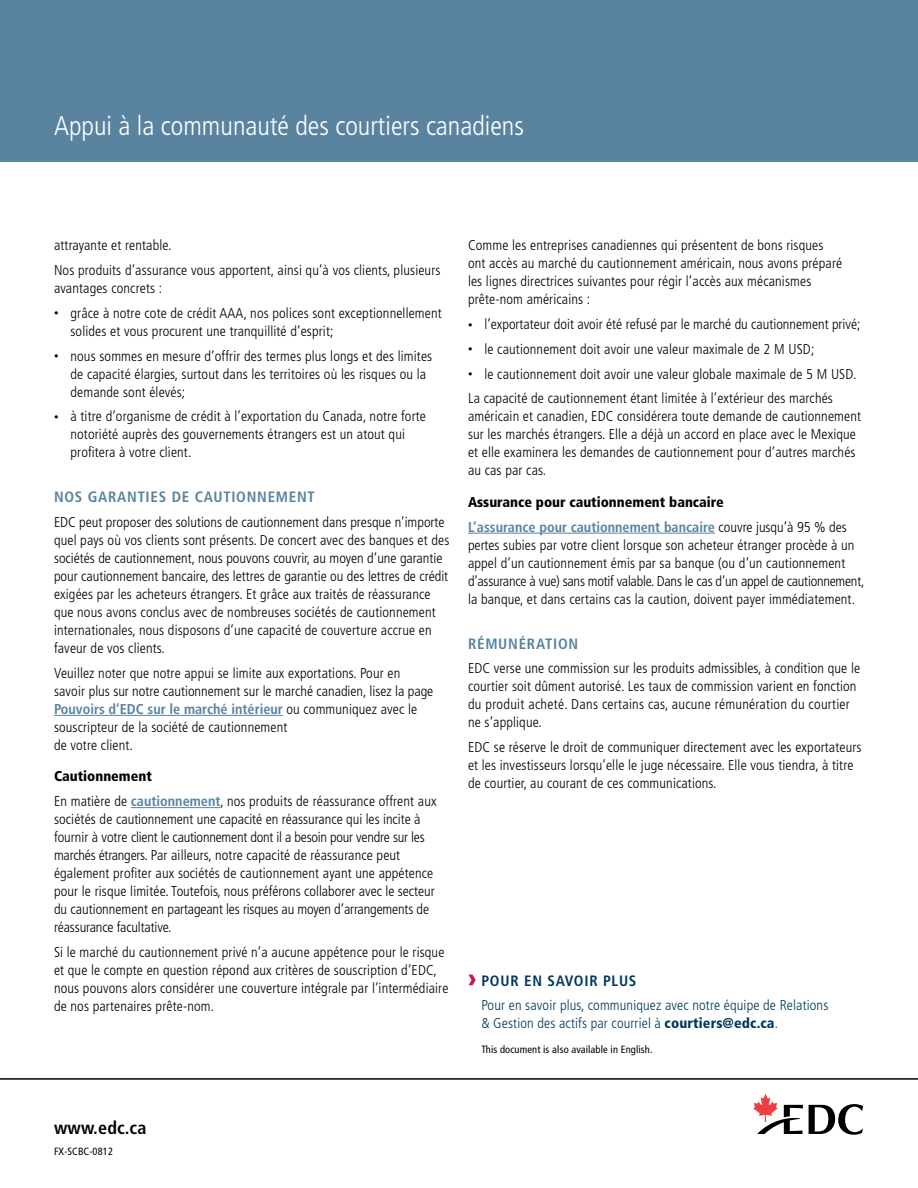
<style>
.page{position:relative;width:918px;height:1188px;background:#fff}
.page>*{position:absolute;margin:0;border:0;box-sizing:border-box;transform-origin:0 0}
.t1{font:300 condensed 27px "Frutiger LT";color:#fff}
.t2{font:700 condensed 18px "Frutiger LT";letter-spacing:.01em;color:#000}
.t3{font:700 condensed 15px "Frutiger LT";letter-spacing:.05em;color:#59839f}
.t4{font:700 condensed 15px "Frutiger LT";letter-spacing:.05em;color:#00395d}
.t5{font:300 condensed 14.25px/18px "Frutiger LT";letter-spacing:.01em;color:#000}
.t6{font:300 condensed 14.25px/18px "Frutiger LT";letter-spacing:.01em;color:#00395d}
.t7{font:700 condensed 14.25px/24.8px "Frutiger LT";color:#59839f}
.t8{font:condensed 10.5px "Frutiger LT";letter-spacing:.01em;color:#000}
.s1{font-size:9px}
.s2{font-weight:700;color:#59839f}
.s3{font-weight:900}
.s4{font-weight:900;color:#000}
.s5{font-weight:300;color:#000}
.s6{font-weight:900;font-stretch:normal;font-size:26.25px;color:#cd1543}
</style>
<div class="page">
<svg style="left:809px;top:1104px;width:54px;height:31px"></svg>
<svg style="left:753px;top:1094px;width:50px;height:40px"></svg>
<hr style="left:0;top:1078px;width:918px;height:2px;background:#000">
<div style="left:0;top:0;width:918px;height:162px;background:#59839f"></div>
<hr style="left:54px;top:715px;width:229px;height:1px;background:#59839f">
<hr style="left:131px;top:807px;width:89px;height:1px;background:#59839f">
<hr style="left:468px;top:533px;width:247px;height:1px;background:#59839f">
<h1 class="t1" style="left:54px;top:110px;width:471px">Appui à la communauté des courtiers canadiens</h1>
<p class="t5" style="left:54px;top:233px;width:388px;line-height:24.8px">attrayante et rentable.<br>Nos produits d’assurance vous apportent, ainsi qu’à vos clients, plusieurs</p>
<p class="t5" style="left:54px;top:279px;width:110px">avantages concrets :</p>
<p class="t5" style="left:71px;top:304px;width:373px;text-indent:-17px"><span class="s1">•</span> grâce à notre cote de crédit AAA, nos polices sont exceptionnellement solides et vous procurent une tranquillité d’esprit;</p>
<p class="t5" style="left:71px;top:347px;width:363px;text-indent:-17px"><span class="s1">•</span> nous sommes en mesure d’offrir des termes plus longs et des limites de capacité élargies, surtout dans les territoires où les risques ou la demande sont élevés;</p>
<p class="t5" style="left:71px;top:408px;width:357px;text-indent:-17px"><span class="s1">•</span> à titre d’organisme de crédit à l’exportation du Canada, notre forte notoriété auprès des gouvernements étrangers est un atout qui profitera à votre client.</p>
<p class="t3" style="left:54px;top:488px;width:203px">Nos garanties de cautionne</p>
<p class="t3" style="left:276px;top:488px;width:40px">ment</p>
<p class="t5" style="left:54px;top:513px;width:397px">EDC peut proposer des solutions de cautionnement dans presque n’importe quel pays où vos clients sont présents. De concert avec des banques et des sociétés de cautionnement, nous pouvons couvrir, au moyen d’une garantie pour cautionnement bancaire, des lettres de garantie ou des lettres de crédit exigées par les acheteurs étrangers. Et grâce aux traités de réassurance que nous avons conclus avec de nombreuses sociétés de cautionnement internationales, nous disposons d’une capacité de couverture accrue en faveur de vos clients.</p>
<p class="t5" style="left:54px;top:664px;width:381px">Veuillez noter que notre appui se limite aux exportations. Pour en savoir plus sur notre cautionnement sur le marché canadien, lisez la page <span class="s2">Pouvoirs d’EDC sur le marché intérieur</span> ou communiquez avec le souscripteur de la société de cautionnement<br>de votre client.</p>
<p class="t5" style="left:54px;top:764px;width:384px;line-height:24.8px"><span class="s3">Cautionnement<br></span>En matière de <span class="s2">cautionnement</span>, nos produits de réassurance offrent aux</p>
<p class="t5" style="left:54px;top:810px;width:382px">sociétés de cautionnement une capacité en réassurance qui les incite à fournir à votre client le cautionnement dont il a besoin pour vendre sur les marchés étrangers. Par ailleurs, notre capacité de réassurance peut également profiter aux sociétés de cautionnement ayant une appétence pour le risque limitée. Toutefois, nous préférons collaborer avec le secteur du cautionnement en partageant les risques au moyen d’arrangements de réassurance facultative.</p>
<p class="t5" style="left:54px;top:943px;width:396px">Si le marché du cautionnement privé n’a aucune appétence pour le risque et que le compte en question répond aux critères de souscription d’EDC, nous pouvons alors considérer une couverture intégrale par l’intermédiaire de nos partenaires prête-nom.</p>
<p class="t5" style="left:468px;top:237px;width:376px">Comme les entreprises canadiennes qui présentent de bons risques ont accès au marché du cautionnement américain, nous avons préparé les lignes directrices suivantes pour régir l’accès aux mécanismes prête-nom américains :</p>
<p class="t5" style="left:468px;top:315px;width:394px"><span class="s1">•</span> l’exportateur doit avoir été refusé par le marché du cautionnement privé;</p>
<p class="t5" style="left:468px;top:340px;width:348px"><span class="s1">•</span> le cautionnement doit avoir une valeur maximale de 2 M USD;</p>
<p class="t5" style="left:468px;top:362px;width:390px;line-height:24.8px"><span class="s1">•</span> le cautionnement doit avoir une valeur globale maximale de 5 M USD.<br>La capacité de cautionnement étant limitée à l’extérieur des marchés</p>
<p class="t5" style="left:468px;top:408px;width:395px">américain et canadien, EDC considérera toute demande de cautionnement sur les marchés étrangers. Elle a déjà un accord en place avec le Mexique et elle examinera les demandes de cautionnement pour d’autres marchés au cas par cas.</p>
<p class="t7" style="left:468px;top:490px;width:380px"><span class="s4">Assurance pour cautionnement bancaire<br></span>L’assurance pour cautionnement bancaire <span class="s5">couvre jusqu’à 95 % des</span></p>
<p class="t5" style="left:468px;top:536px;width:398px">pertes subies par votre client lorsque son acheteur étranger procède à un appel d’un cautionnement émis par sa banque (ou d’un cautionnement d’assurance à vue) sans motif valable. Dans le cas d’un appel de cautionnement, la banque, et dans certains cas la caution, doivent payer immédiatement.</p>
<p class="t3" style="left:468px;top:635px;width:110px">Rémunération</p>
<p class="t5" style="left:468px;top:660px;width:394px">EDC verse une commission sur les produits admissibles, à condition que le courtier soit dûment autorisé. Les taux de commission varient en fonction du produit acheté. Dans certains cas, aucune rémunération du courtier ne s’applique.</p>
<p class="t5" style="left:468px;top:738px;width:395px">EDC se réserve le droit de communiquer directement avec les exportateurs et les investisseurs lorsqu’elle le juge nécessaire. Elle vous tiendra, à titre de courtier, au courant de ces communications.</p>
<p class="t4" style="left:468px;top:971px;width:170px"><span class="s6">›</span> Pour en savoir plus</p>
<p class="t6" style="left:481px;top:997px;width:348px">Pour en savoir plus, communiquez avec notre équipe de Relations &amp; Gestion des actifs par courriel à <span class="s3">courtiers@edc.ca</span>.</p>
<p class="t8" style="left:482px;top:1043px;width:173px">This document is also available in English.</p>
<p class="t2" style="left:54px;top:1117px;width:94px">www.edc.ca</p>
<p class="t8" style="left:54px;top:1146px;width:61px">FX-SCBC-0812</p>
</div>
